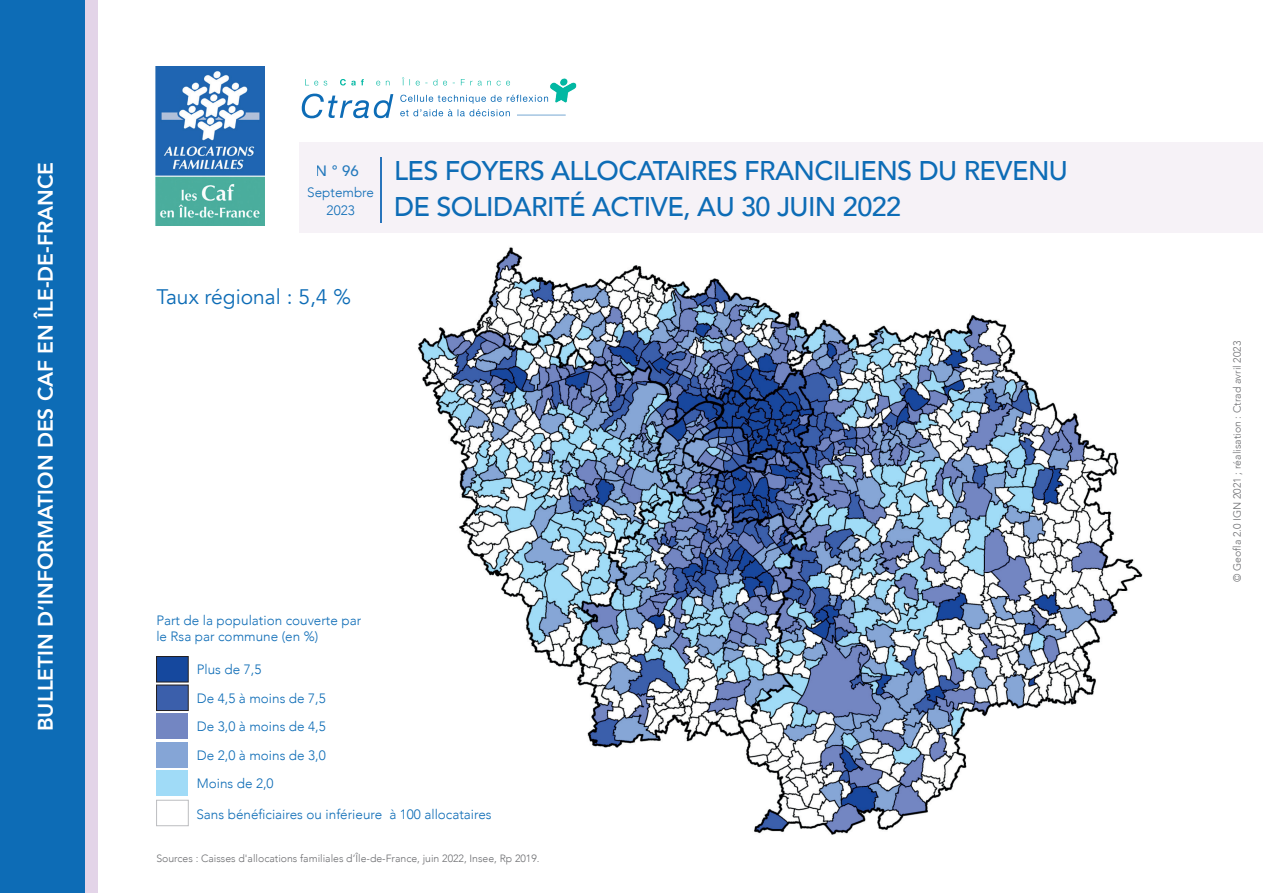
<style>
.page{position:relative;width:1263px;height:893px;background:#fff}
.page>*{position:absolute;margin:0;border:0;box-sizing:border-box;transform-origin:0 0}
.t1{font:500 27px/36px "Avenir";letter-spacing:-.02em;color:#0d6cb6}
.t2{font:800 21px "Avenir";color:#fff}
.t3{font:21px "Avenir";color:#0d6cb6}
.t4{font:500 15px "Avenir";color:#0d6cb6}
.t5{font:300 13.5px/28.3px "Avenir";color:#0d6cb6}
.t6{font:300 10.5px "Avenir";color:#6c6d70}
</style>
<div class="page">
<img style="left:418px;top:247px;width:725px;height:588px">
<div style="left:404px;top:819px;width:255px;height:38px;background:#fff"></div>
<div style="left:0;top:0;width:85px;height:893px;background:#0d6cb6"></div>
<div style="left:85px;top:0;width:13px;height:893px;background:#e3d4e8"></div>
<img style="left:155px;top:66px;width:109px;height:160px">
<img style="left:301px;top:77px;width:276px;height:42px">
<div style="left:300px;top:142px;width:963px;height:90px;background:#f6f2f7"></div>
<div style="left:157px;top:656px;width:31px;height:26px;background:#15489e"></div>
<div style="left:156px;top:656px;width:32px;height:26px;border:1px solid #231f20"></div>
<div style="left:157px;top:685px;width:31px;height:25px;background:#3b5fab"></div>
<div style="left:156px;top:685px;width:32px;height:26px;border:1px solid #231f20"></div>
<div style="left:157px;top:713px;width:31px;height:26px;background:#7386c2"></div>
<div style="left:157px;top:742px;width:31px;height:25px;background:#85a5d6"></div>
<div style="left:157px;top:770px;width:31px;height:26px;background:#a0dbf7"></div>
<div style="left:157px;top:800px;width:31px;height:26px;background:#fff;border:1px solid #bcbdc0"></div>
<hr style="left:380px;top:157px;width:1px;height:65px;background:#2874bb">
<h2 class="t2" style="left:29px;top:731px;width:571px;rotate:-90deg">BULLETIN D’INFORMATION DES CAF EN ÎLE-DE-FRANCE</h2>
<p class="t4" style="left:316px;top:158px;width:44px">N ° 96</p>
<p class="t5" style="left:307px;top:183px;width:68px;line-height:18px;text-align:center">Septembre<br>2023</p>
<h1 class="t1" style="left:394px;top:151px;width:675px">LES FOYERS ALLOCATAIRES FRANCILIENS DU REVENU<br>DE SOLIDARITÉ ACTIVE, AU 30 JUIN 2022</h1>
<h2 class="t3" style="left:156px;top:284px;width:196px">Taux régional : 5,4 %</h2>
<p class="t5" style="left:156px;top:612px;width:206px;line-height:16.2px">Part de la population couverte par le Rsa par commune (en %)</p>
<p class="t5" style="left:197px;top:656px;width:130px">Plus de 7,5<br>De 4,5 à moins de 7,5<br>De 3,0 à moins de 4,5<br>De 2,0 à moins de 3,0<br>Moins de 2,0</p>
<p class="t5" style="left:196px;top:801px;width:297px">Sans bénéficiaires ou inférieure à 100 allocataires</p>
<p class="t6" style="left:156px;top:852px;width:385px">Sources : Caisses d'allocations familiales d’Île-de-France, juin 2022, Insee, Rp 2019.</p>
<p class="t6" style="left:1231px;top:582px;width:243px;rotate:-90deg">© Geofla 2.0 IGN 2021 ; réalisation : Ctrad avril 2023</p>
</div>
